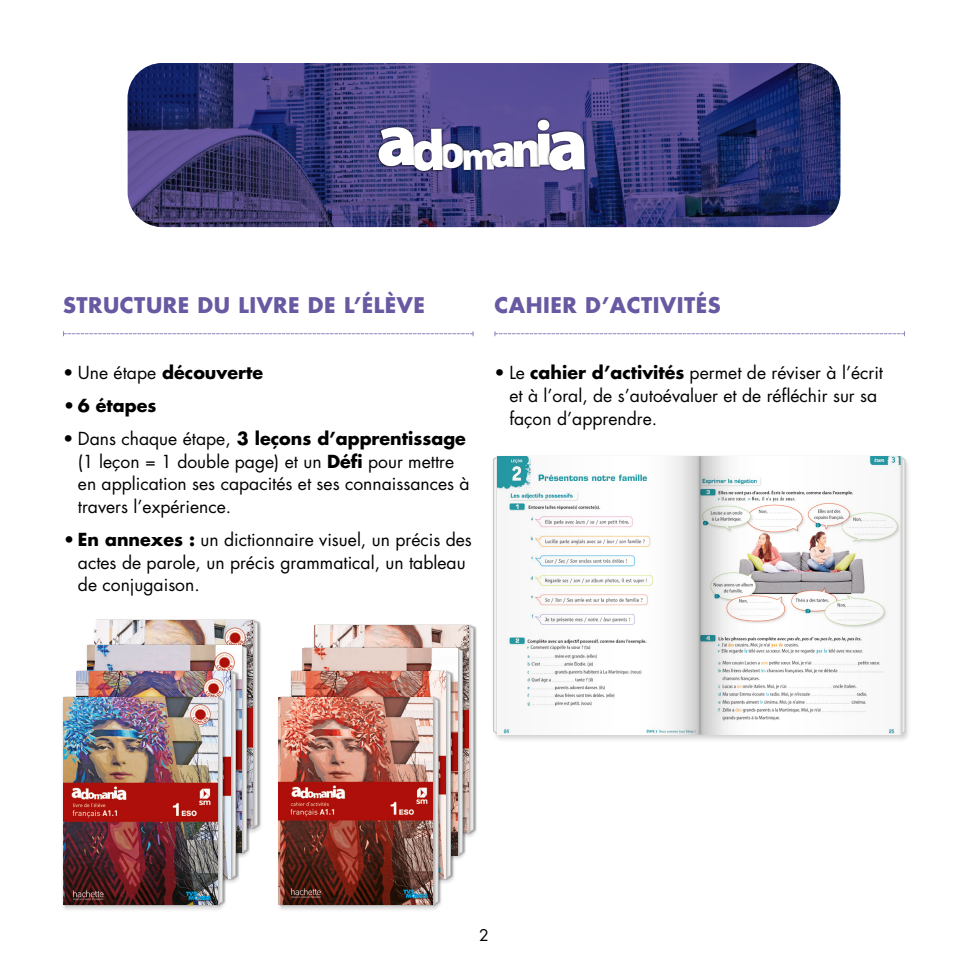
<style>
.page{position:relative;width:968px;height:968px;background:#fff}
.page>*{position:absolute;margin:0;border:0;box-sizing:border-box;transform-origin:0 0}
.t1{font:900 75.42px "Myriad Pro";color:#fff}
.t2{font:700 21px "Futura Std";letter-spacing:.025em;color:#6859a2}
.t3{font:17.5px/22.8px "Futura Std";color:#000}
.t4{font:700 17.5px "Futura Std";color:#000}
.t5{font:15.75px "Futura Std";color:#000}
.s1{font-size:58.1px}
.s2{font-size:48.3px}
.s3{font-size:39.55px}
.s4{font-size:52.32px}
.s5{font-size:63.18px}
.s6{font-weight:400}
.s7{font-weight:700}
</style>
<div class="page">
<svg style="left:63px;top:332px;width:410px;height:3px"></svg>
<svg style="left:494px;top:332px;width:410px;height:3px"></svg>
<div style="left:250px;top:620px;width:13px;height:214px;background:#000;opacity:.15"></div>
<div style="left:250px;top:618px;width:10px;height:212px;background:#000;opacity:.05"></div>
<img style="left:95px;top:621px;width:135px;height:22px">
<div style="left:466px;top:625px;width:13px;height:214px;background:#000;opacity:.15"></div>
<div style="left:465px;top:623px;width:11px;height:212px;background:#000;opacity:.05"></div>
<div style="left:311px;top:623px;width:160px;height:212px;background:#000;opacity:.05"></div>
<img style="left:314px;top:625px;width:154px;height:22px">
<img style="left:87px;top:645px;width:143px;height:23px">
<div style="left:455px;top:647px;width:13px;height:214px;background:#000;opacity:.15"></div>
<div style="left:454px;top:645px;width:11px;height:212px;background:#000;opacity:.05"></div>
<div style="left:300px;top:645px;width:160px;height:212px;background:#000;opacity:.05"></div>
<img style="left:303px;top:648px;width:154px;height:206px">
<img style="left:230px;top:620px;width:28px;height:258px">
<div style="left:74px;top:668px;width:159px;height:213px;background:#000;opacity:.05"></div>
<img style="left:77px;top:671px;width:153px;height:207px">
<div style="left:443px;top:671px;width:13px;height:213px;background:#000;opacity:.15"></div>
<div style="left:443px;top:668px;width:10px;height:213px;background:#000;opacity:.05"></div>
<div style="left:288px;top:668px;width:160px;height:213px;background:#000;opacity:.05"></div>
<img style="left:291px;top:671px;width:154px;height:207px">
<div style="left:215px;top:697px;width:13px;height:214px;background:#000;opacity:.15"></div>
<div style="left:215px;top:695px;width:10px;height:212px;background:#000;opacity:.05"></div>
<div style="left:61px;top:697px;width:162px;height:214px;background:#e8e8e8"></div>
<div style="left:60px;top:695px;width:160px;height:212px;background:#000;opacity:.05"></div>
<img style="left:63px;top:697px;width:154px;height:207px">
<div style="left:431px;top:697px;width:13px;height:214px;background:#000;opacity:.15"></div>
<div style="left:430px;top:695px;width:11px;height:212px;background:#000;opacity:.05"></div>
<div style="left:277px;top:697px;width:161px;height:214px;background:#000;opacity:.15"></div>
<div style="left:275px;top:695px;width:160px;height:212px;background:#000;opacity:.05"></div>
<img style="left:279px;top:697px;width:154px;height:207px">
<img style="left:128px;top:63px;width:712px;height:164px">
<div style="left:437px;top:141px;width:30px;height:29px;background:#000;opacity:.8"></div>
<div style="left:461px;top:147px;width:35px;height:24px;background:#000;opacity:.8"></div>
<div style="left:409px;top:127px;width:36px;height:46px;background:#000;opacity:.8"></div>
<div style="left:376px;top:125px;width:40px;height:43px;background:#000;opacity:.8"></div>
<div style="left:490px;top:140px;width:27px;height:29px;background:#000;opacity:.8"></div>
<div style="left:511px;top:138px;width:31px;height:31px;background:#000;opacity:.8"></div>
<div style="left:535px;top:117px;width:17px;height:50px;background:#000;opacity:.8"></div>
<div style="left:546px;top:129px;width:41px;height:43px;background:#000;opacity:.8"></div>
<svg style="left:493px;top:458px;width:1px;height:274px"></svg>
<div style="left:494px;top:452px;width:410px;height:286px;background:#000;opacity:.05"></div>
<img style="left:497px;top:456px;width:400px;height:278px">
<svg style="left:688px;top:456px;width:21px;height:278px;fill:#d0d0cf"></svg>
<div style="left:898px;top:455px;width:13px;height:287px;background:#f9f9f9"></div>
<div style="left:897px;top:453px;width:11px;height:285px;background:#000;opacity:.05"></div>
<svg style="left:900px;top:456px;width:5px;height:278px"></svg>
<h1 class="t1" style="left:375px;top:93px;width:213px;rotate:-1deg">a<span class="s1">d</span><span class="s2">o</span><span class="s3">m</span><span class="s2">a</span><span class="s4">n</span><span class="s5">i</span>a</h1>
<p class="t2" style="left:63px;top:291px;width:363px">STRUCTURE DU LIVRE DE L’ÉLÈVE</p>
<p class="t2" style="left:494px;top:291px;width:228px">CAHIER D’ACTIVITÉS</p>
<p class="t4" style="left:63px;top:361px;width:202px"><span class="s6">• Une étape</span> découverte</p>
<p class="t4" style="left:63px;top:394px;width:95px">• 6 étapes</p>
<p class="t3" style="left:78px;top:427px;width:393px;text-indent:-15px">• Dans chaque étape, <span class="s7">3 leçons d’apprentissage </span>(1 leçon = 1 double page) et un <span class="s7">Défi</span> pour mettre en application ses capacités et ses connaissances à travers l’expérience.</p>
<p class="t3" style="left:78px;top:528px;width:395px;text-indent:-15px"><span class="s7">• En annexes :</span> un dictionnaire visuel, un précis des actes de parole, un précis grammatical, un tableau de conjugaison.</p>
<p class="t3" style="left:509px;top:361px;width:375px;text-indent:-15px">• Le <span class="s7">cahier d’activités</span> permet de réviser à l’écrit et à l’oral, de s’autoévaluer et de réfléchir sur sa façon d’apprendre.</p>
<p class="t5" style="left:479px;top:925px;width:11px">2</p>
</div>
